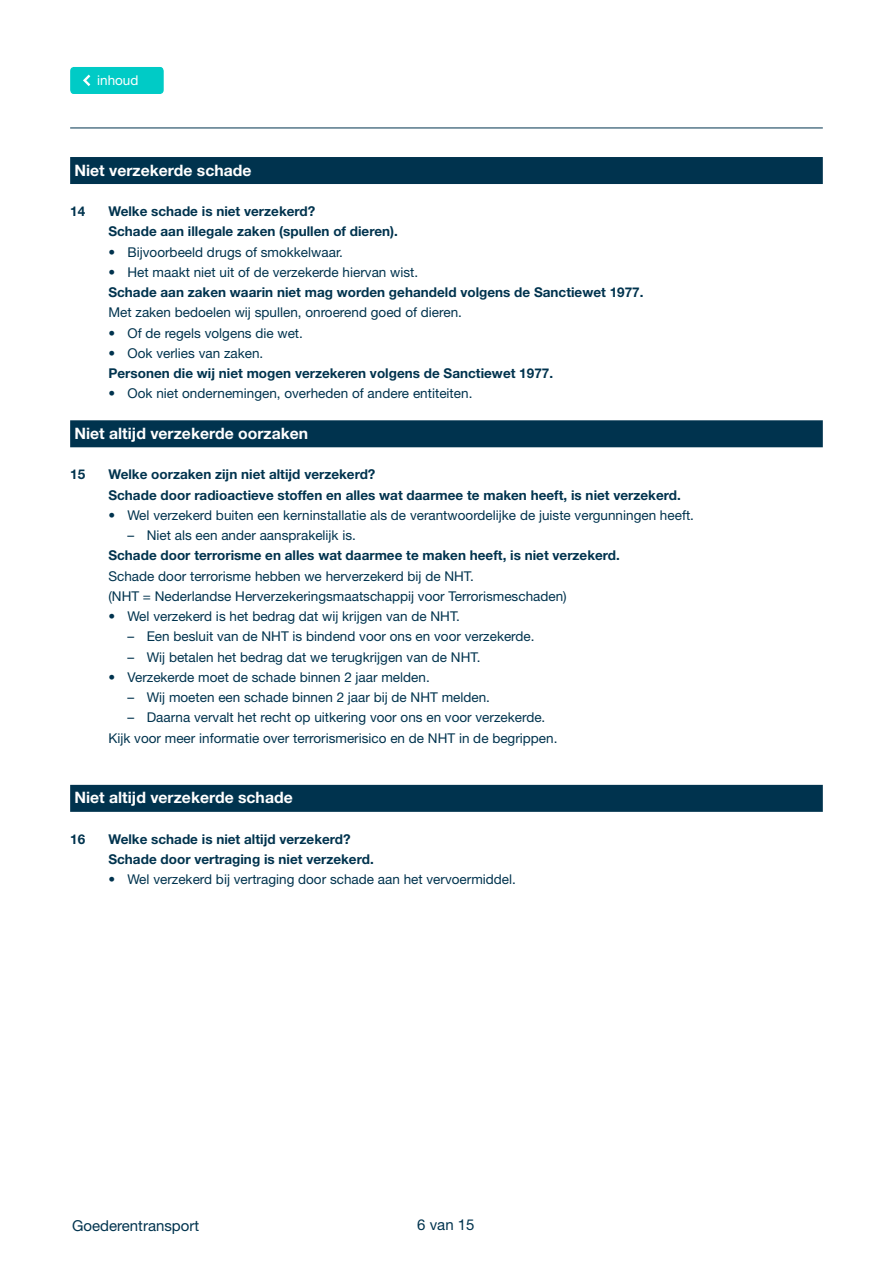
<style>
.page{position:relative;width:893px;height:1263px;background:#fff}
.page>*{position:absolute;margin:0;border:0;box-sizing:border-box;transform-origin:0 0}
._1_header_in_balk{font:700 15.75px "Helvetica Neue LT Std";color:#fff}
.t1{font:15px "Helvetica Neue LT Std Roman 3";color:#00334e}
.t2{font:15px "Helvetica Neue LT Std";color:#00334e}
.Platte_tekst{font:13.5px "Helvetica Neue LT Std";color:#00334e}
._2__antwoord{font:700 13.5px "Helvetica Neue LT Std";color:#00334e}
.t3{font:13.5px "Helvetica Neue LT Std";color:#fff}
</style>
<div class="page">
<hr style="left:70px;top:128px;width:753px;height:1px;background:#00334e">
<div style="left:70px;top:67px;width:94px;height:27px;background:#00cbc6"></div>
<div style="left:70px;top:157px;width:753px;height:27px;background:#00334e"></div>
<div style="left:70px;top:420px;width:753px;height:27px;background:#00334e"></div>
<div style="left:70px;top:785px;width:753px;height:27px;background:#00334e"></div>
<p class="t3" style="left:97px;top:72px;width:43px">inhoud</p>
<p class="_1_header_in_balk" style="left:74px;top:160px;width:179px">Niet verzekerde schade</p>
<p class="_2__antwoord" style="left:70px;top:203px;width:17px">14</p>
<p class="_2__antwoord" style="left:108px;top:203px;width:208px">Welke schade is niet verzekerd?</p>
<p class="_2__antwoord" style="left:108px;top:223px;width:291px">Schade aan illegale zaken (spullen of dieren).</p>
<p class="Platte_tekst" style="left:108px;top:244px;width:236px">• Bijvoorbeeld drugs of smokkelwaar.</p>
<p class="Platte_tekst" style="left:108px;top:264px;width:311px">• Het maakt niet uit of de verzekerde hiervan wist.</p>
<p class="_2__antwoord" style="left:108px;top:284px;width:537px">Schade aan zaken waarin niet mag worden gehandeld volgens de Sanctiewet 1977.</p>
<p class="Platte_tekst" style="left:108px;top:304px;width:355px">Met zaken bedoelen wij spullen, onroerend goed of dieren.</p>
<p class="Platte_tekst" style="left:108px;top:325px;width:196px">• Of de regels volgens die wet.</p>
<p class="Platte_tekst" style="left:108px;top:345px;width:156px">• Ook verlies van zaken.</p>
<p class="_2__antwoord" style="left:108px;top:365px;width:446px">Personen die wij niet mogen verzekeren volgens de Sanctiewet 1977.</p>
<p class="Platte_tekst" style="left:108px;top:385px;width:365px">• Ook niet ondernemingen, overheden of andere entiteiten.</p>
<p class="_1_header_in_balk" style="left:74px;top:423px;width:235px">Niet altijd verzekerde oorzaken</p>
<p class="_2__antwoord" style="left:70px;top:466px;width:17px">15</p>
<p class="_2__antwoord" style="left:108px;top:466px;width:269px">Welke oorzaken zijn niet altijd verzekerd?</p>
<p class="_2__antwoord" style="left:108px;top:486px;width:574px">Schade door radioactieve stoffen en alles wat daarmee te maken heeft, is niet verzekerd.</p>
<p class="Platte_tekst" style="left:108px;top:507px;width:587px">• Wel verzekerd buiten een kerninstallatie als de verantwoordelijke de juiste vergunningen heeft.</p>
<p class="Platte_tekst" style="left:128px;top:527px;width:230px">– Niet als een ander aansprakelijk is.</p>
<p class="_2__antwoord" style="left:108px;top:547px;width:513px">Schade door terrorisme en alles wat daarmee te maken heeft, is niet verzekerd.</p>
<p class="Platte_tekst" style="left:108px;top:568px;width:367px">Schade door terrorisme hebben we herverzekerd bij de NHT.</p>
<p class="Platte_tekst" style="left:108px;top:588px;width:460px">(NHT = Nederlandse Herverzekeringsmaatschappij voor Terrorismeschaden)</p>
<p class="Platte_tekst" style="left:108px;top:608px;width:353px">• Wel verzekerd is het bedrag dat wij krijgen van de NHT.</p>
<p class="Platte_tekst" style="left:128px;top:628px;width:409px">– Een besluit van de NHT is bindend voor ons en voor verzekerde.</p>
<p class="Platte_tekst" style="left:128px;top:649px;width:354px">– Wij betalen het bedrag dat we terugkrijgen van de NHT.</p>
<p class="Platte_tekst" style="left:108px;top:669px;width:323px">• Verzekerde moet de schade binnen 2 jaar melden.</p>
<p class="Platte_tekst" style="left:128px;top:689px;width:364px">– Wij moeten een schade binnen 2 jaar bij de NHT melden.</p>
<p class="Platte_tekst" style="left:128px;top:709px;width:419px">– Daarna vervalt het recht op uitkering voor ons en voor verzekerde.</p>
<p class="Platte_tekst" style="left:108px;top:730px;width:451px">Kijk voor meer informatie over terrorismerisico en de NHT in de begrippen.</p>
<p class="_1_header_in_balk" style="left:74px;top:788px;width:220px">Niet altijd verzekerde schade</p>
<p class="_2__antwoord" style="left:70px;top:831px;width:17px">16</p>
<p class="_2__antwoord" style="left:108px;top:831px;width:244px">Welke schade is niet altijd verzekerd?</p>
<p class="_2__antwoord" style="left:108px;top:851px;width:267px">Schade door vertraging is niet verzekerd.</p>
<p class="Platte_tekst" style="left:108px;top:871px;width:409px">• Wel verzekerd bij vertraging door schade aan het vervoermiddel.</p>
<p class="t1" style="left:72px;top:1216px;width:128px">Goederentransport</p>
<p class="t2" style="left:417px;top:1216px;width:59px">6 van 15</p>
</div>
